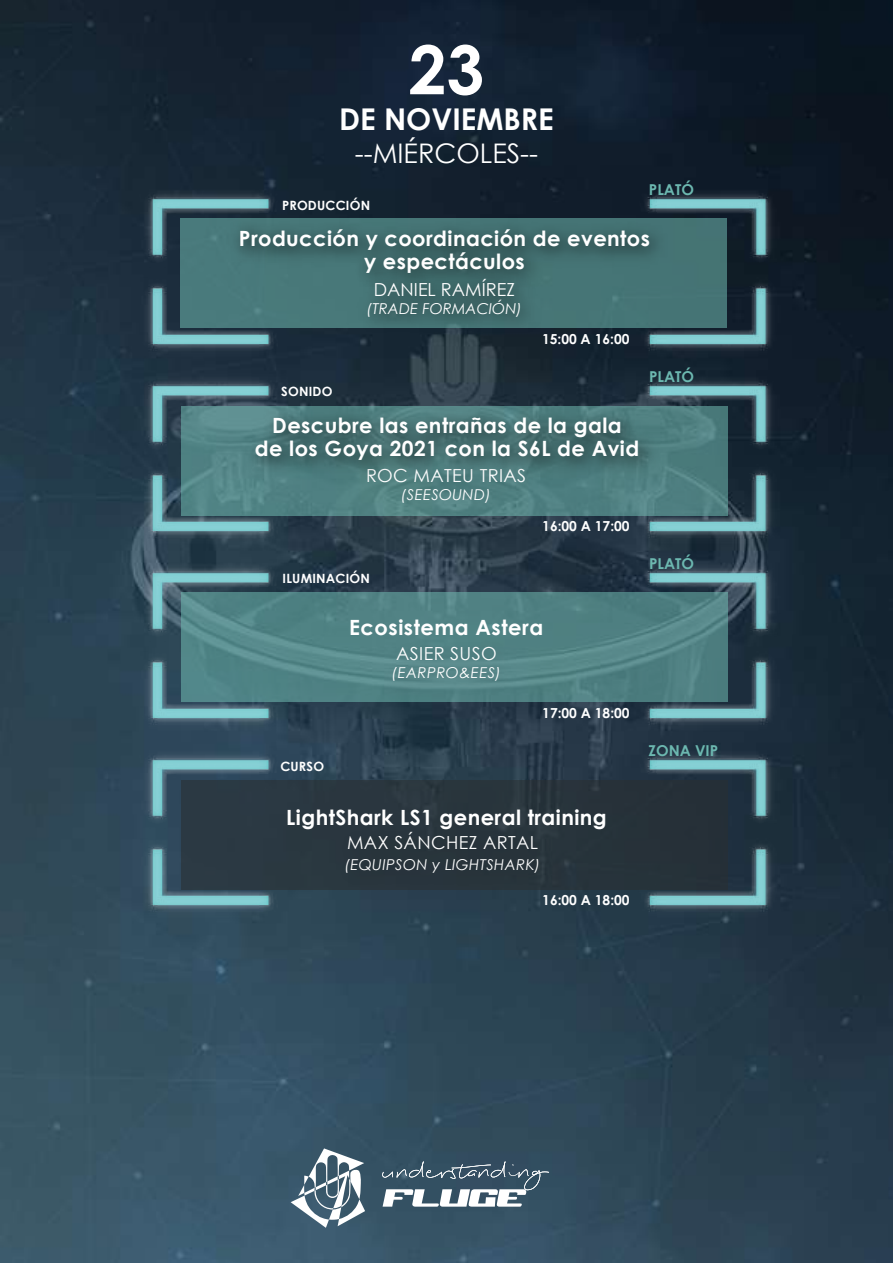
<style>
.page{position:relative;width:893px;height:1263px;background:#fff}
.page>*{position:absolute;margin:0;border:0;box-sizing:border-box;transform-origin:0 0}
.t1{font:700 67.5px "Century Gothic";color:#fff}
.t2{font:700 30px "Century Gothic";color:#fff}
.t3{font:27px "Century Gothic";color:#fff}
.t4{font:700 21px/22.5px "Century Gothic";letter-spacing:.02em;color:#fff;text-align:center}
.t5{font:18px "Century Gothic";letter-spacing:.02em;color:#fff}
.t6{font:18px "Century Gothic";color:#fff}
.t7{font:italic 15px "Century Gothic";letter-spacing:.02em;color:#fff}
.t8{font:700 15px "Century Gothic";color:#6cb8b0}
.t9{font:italic 15px "Century Gothic";color:#fff}
.t10{font:700 13.8px "Century Gothic";color:#fff}
.t11{font:700 12.75px "Century Gothic";letter-spacing:.015em;color:#fff}
</style>
<div class="page">
<img style="left:0;top:0;width:893px;height:1263px">
<img style="left:102px;top:148px;width:688px;height:187px">
<img style="left:111px;top:210px;width:676px;height:51px">
<img style="left:111px;top:261px;width:676px;height:74px">
<img style="left:102px;top:335px;width:689px;height:187px">
<img style="left:112px;top:448px;width:677px;height:74px">
<img style="left:114px;top:396px;width:676px;height:94px">
<img style="left:102px;top:522px;width:689px;height:187px">
<img style="left:112px;top:625px;width:677px;height:84px">
<img style="left:102px;top:709px;width:689px;height:254px">
<img style="left:109px;top:813px;width:677px;height:88px">
<svg style="left:382px;top:1161px;width:167px;height:45px"></svg>
<svg style="left:291px;top:1148px;width:74px;height:80px"></svg>
<h1 class="t1" style="left:409px;top:19px;width:77px">23</h1>
<h2 class="t2" style="left:339px;top:97px;width:216px">DE NOVIEMBRE</h2>
<p class="t3" style="left:355px;top:134px;width:185px">--MIÉRCOLES--</p>
<p class="t11" style="left:282px;top:196px;width:90px">PRODUCCIÓN</p>
<p class="t8" style="left:649px;top:178px;width:46px">PLATÓ</p>
<p class="t4" style="left:239px;top:226px;width:413px">Producción y coordinación de eventos y espectáculos</p>
<p class="t6" style="left:374px;top:277px;width:143px">DANIEL RAMÍREZ</p>
<p class="t9" style="left:367px;top:298px;width:157px">(TRADE FORMACIÓN)</p>
<p class="t11" style="left:281px;top:382px;width:53px">SONIDO</p>
<p class="t10" style="left:542px;top:329px;width:89px">15:00 A 16:00</p>
<p class="t4" style="left:255px;top:413px;width:386px">Descubre las entrañas de la gala<br>de los Goya 2021 con la S6L de Avid</p>
<p class="t5" style="left:366px;top:463px;width:162px">ROC MATEU TRIAS</p>
<p class="t7" style="left:401px;top:484px;width:91px">(SEESOUND)</p>
<p class="t11" style="left:283px;top:568px;width:89px">ILUMINACIÓN</p>
<p class="t10" style="left:542px;top:516px;width:89px">16:00 A 17:00</p>
<p class="t8" style="left:649px;top:365px;width:46px">PLATÓ</p>
<p class="t8" style="left:649px;top:552px;width:46px">PLATÓ</p>
<p class="t11" style="left:280px;top:757px;width:45px">CURSO</p>
<p class="t4" style="left:349px;top:615px;width:196px">Ecosistema Astera</p>
<p class="t5" style="left:396px;top:641px;width:102px">ASIER SUSO</p>
<p class="t7" style="left:392px;top:662px;width:111px">(EARPRO&amp;EES)</p>
<p class="t10" style="left:542px;top:703px;width:89px">17:00 A 18:00</p>
<p class="t8" style="left:649px;top:739px;width:71px">ZONA VIP</p>
<p class="t4" style="left:286px;top:805px;width:322px">LightShark LS1 general training</p>
<p class="t5" style="left:347px;top:829px;width:192px">MAX SÁNCHEZ ARTAL</p>
<p class="t7" style="left:345px;top:854px;width:197px">(EQUIPSON y LIGHTSHARK)</p>
<p class="t10" style="left:542px;top:890px;width:89px">16:00 A 18:00</p>
</div>
